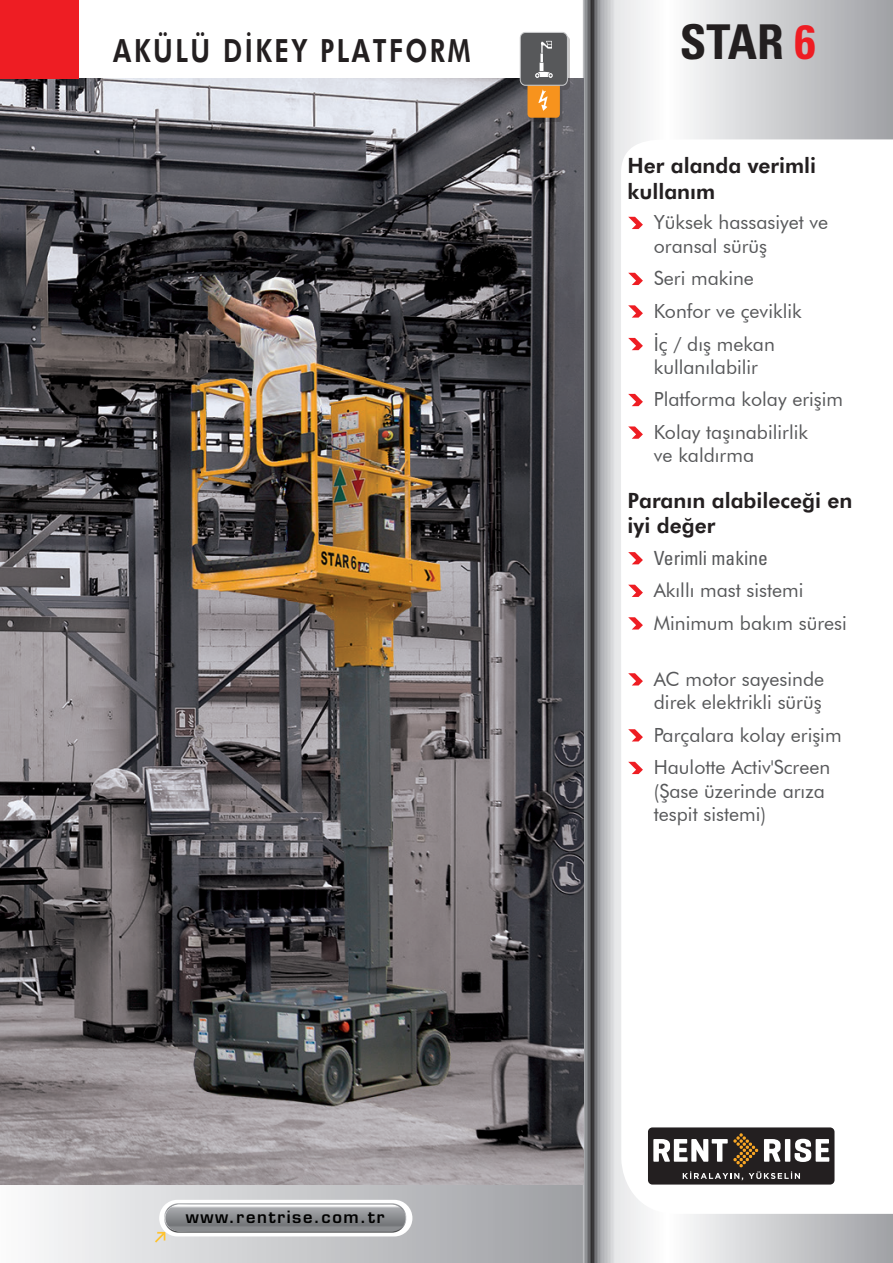
<style>
.page{position:relative;width:893px;height:1263px;background:#fff}
.page>*{position:absolute;margin:0;border:0;box-sizing:border-box;transform-origin:0 0}
.t1{font:700 condensed 48px "Univers";color:#231f20}
.t2{font:800 31.8px "Futura BT";letter-spacing:.1em;color:#231f20;scale:.8 1}
.t3{font:800 21px/25.2px "Futura BT";color:#231f20}
.t4{font:19.5px/23.4px "Futura BT";color:#57585a}
.t5{font:condensed 19.5px "Univers";color:#57585a}
.t6{font:600 16.5px "Eurostile";letter-spacing:.1em;color:#000}
.s1{color:#ee1d23}
</style>
<div class="page">
<div style="left:0;top:1181px;width:590px;height:82px;background:linear-gradient(to right,#fafafb,#9c9da1)"></div>
<div style="left:159px;top:1200px;width:253px;height:36px;background:#fff;border-radius:18px"></div>
<div style="left:164px;top:1203px;width:242px;height:30px;background:#bbbdbf;border-radius:15px"></div>
<svg style="left:155px;top:1204px;width:250px;height:38px;background:#abacad"></svg>
<svg style="left:583px;top:0;width:310px;height:1263px"></svg>
<img style="left:0;top:79px;width:583px;height:1105px">
<div style="left:522px;top:35px;width:48px;height:87px;background:#231f20;opacity:.25"></div>
<div style="left:527px;top:81px;width:33px;height:37px;background:#f7931d;border-radius:4px"></div>
<div style="left:520px;top:32px;width:47px;height:53px;background:#57585a;border-radius:5px"></div>
<div style="left:520px;top:32px;width:48px;height:54px;border:1px solid #c7c8ca;border-radius:5px"></div>
<svg style="left:535px;top:41px;width:18px;height:37px"></svg>
<svg style="left:538px;top:89px;width:10px;height:22px"></svg>
<svg style="left:628px;top:217px;width:15px;height:12px"></svg>
<svg style="left:628px;top:273px;width:15px;height:12px"></svg>
<svg style="left:628px;top:305px;width:15px;height:13px"></svg>
<svg style="left:628px;top:338px;width:15px;height:12px"></svg>
<svg style="left:628px;top:394px;width:15px;height:12px"></svg>
<svg style="left:628px;top:552px;width:15px;height:12px"></svg>
<svg style="left:628px;top:585px;width:15px;height:12px"></svg>
<svg style="left:628px;top:617px;width:15px;height:12px"></svg>
<svg style="left:628px;top:673px;width:15px;height:12px"></svg>
<svg style="left:628px;top:729px;width:15px;height:12px"></svg>
<svg style="left:628px;top:762px;width:15px;height:12px"></svg>
<svg style="left:628px;top:426px;width:15px;height:13px"></svg>
<div style="left:648px;top:1127px;width:186px;height:57px;background:#231f20;border-radius:4px"></div>
<svg style="left:653px;top:1133px;width:176px;height:47px"></svg>
<div style="left:0;top:0;width:79px;height:79px;background:#ee1d23"></div>
<p class="t2" style="left:113px;top:31px;width:448px">AKÜLÜ DİKEY PLATFORM</p>
<p class="t1" style="left:680px;top:13px;width:137px">STAR <span class="s1">6</span></p>
<p class="t3" style="left:628px;top:153px;width:190px">Her alanda verimli kullanım</p>
<p class="t4" style="left:654px;top:211px;width:176px">Yüksek hassasiyet ve oransal sürüş</p>
<p class="t4" style="left:654px;top:267px;width:102px">Seri makine</p>
<p class="t4" style="left:654px;top:299px;width:149px">Konfor ve çeviklik</p>
<p class="t4" style="left:654px;top:332px;width:123px">İç / dış mekan kullanılabilir</p>
<p class="t4" style="left:654px;top:388px;width:191px">Platforma kolay erişim</p>
<p class="t4" style="left:654px;top:420px;width:156px">Kolay taşınabilirlik</p>
<p class="t4" style="left:654px;top:444px;width:102px">ve kaldırma</p>
<p class="t3" style="left:628px;top:488px;width:226px">Paranın alabileceği en iyi değer</p>
<p class="t5" style="left:654px;top:546px;width:116px">Verimli makine</p>
<p class="t4" style="left:654px;top:578px;width:151px">Akıllı mast sistemi</p>
<p class="t4" style="left:654px;top:611px;width:195px">Minimum bakım süresi</p>
<p class="t6" style="left:186px;top:1206px;width:200px">www.rentrise.com.tr</p>
<p class="t4" style="left:654px;top:667px;width:172px">AC motor sayesinde direk elektrikli sürüş</p>
<p class="t4" style="left:654px;top:723px;width:189px">Parçalara kolay erişim</p>
<p class="t4" style="left:654px;top:756px;width:178px">Haulotte Activ'Screen (Şase üzerinde arıza tespit sistemi)</p>
</div>
